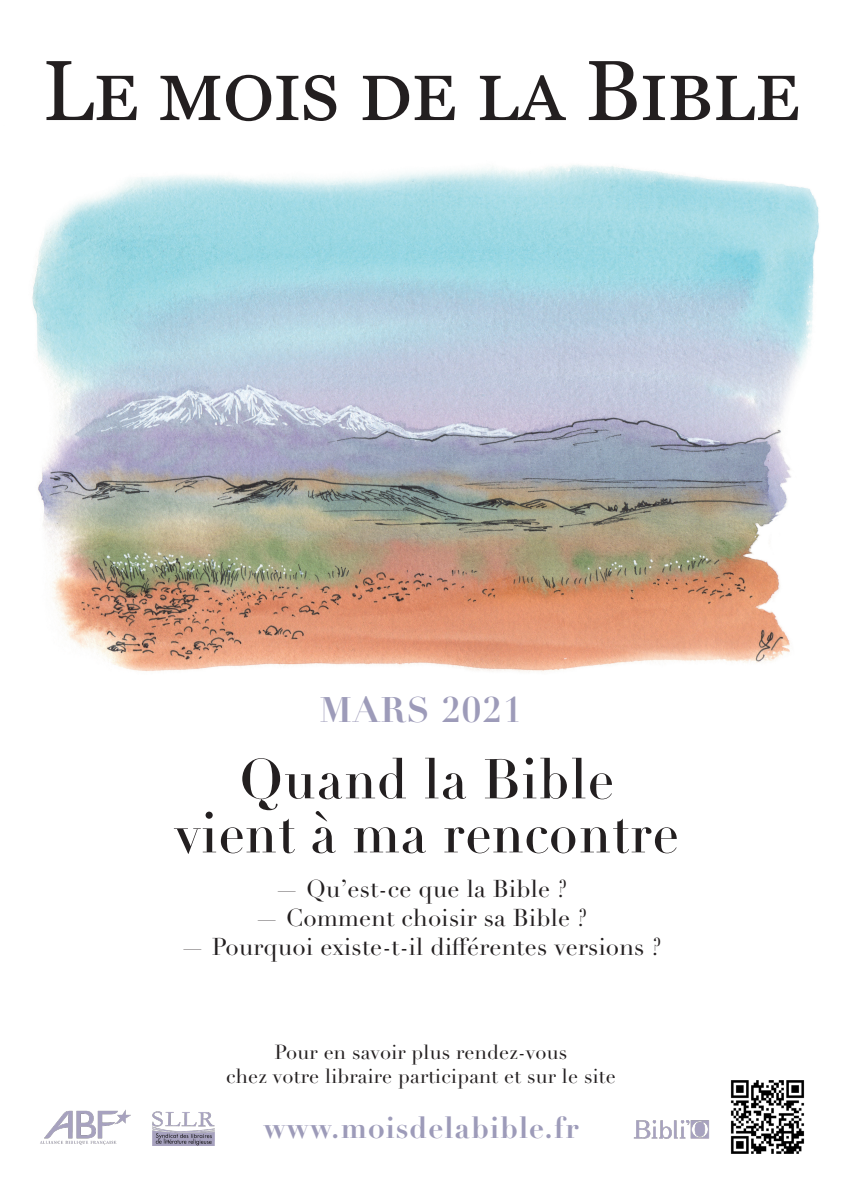
<style>
.page{position:relative;width:842px;height:1191px;background:#fff}
.page>*{position:absolute;margin:0;border:0;box-sizing:border-box;transform-origin:0 0}
.t1{font:85px "Georgia";color:#231f20}
.t2{font:55px/54px "Didot LT Pro Headline";letter-spacing:.01em;color:#231f20;text-align:center}
.t3{font:700 35px "Didot LT Pro";letter-spacing:.03em;color:#9d9bb9}
.t4{font:700 30px "Didot LT Pro";letter-spacing:.03em;color:#9d9bb9}
.t5{font:24px "Didot LT Pro";letter-spacing:.01em;color:#231f20}
.t6{font:20px/24px "Didot LT Pro";letter-spacing:.01em;color:#231f20;text-align:center}
</style>
<div class="page">
<img style="left:32px;top:165px;width:787px;height:507px">
<img style="left:152px;top:1111px;width:63px;height:34px">
<img style="left:40px;top:1109px;width:91px;height:36px">
<img style="left:730px;top:1080px;width:75px;height:74px">
<img style="left:633px;top:1120px;width:77px;height:19px">
<h1 class="t1" style="left:42px;top:39px;width:758px">Le mois de la Bible</h1>
<h3 class="t3" style="left:319px;top:687px;width:204px">MARS 2021</h3>
<h2 class="t2" style="left:175px;top:753px;width:505px">Quand la Bible vient à ma rencontre</h2>
<p class="t5" style="left:275px;top:874px;width:294px">— Qu’est-ce que la Bible ?</p>
<p class="t5" style="left:255px;top:903px;width:334px">— Comment choisir sa Bible ?</p>
<p class="t5" style="left:181px;top:932px;width:482px">— Pourquoi existe-t-il différentes versions ?</p>
<p class="t6" style="left:226px;top:1040px;width:391px">Pour en savoir plus rendez-vous<br>chez votre libraire participant et sur le site</p>
<p class="t4" style="left:263px;top:1108px;width:317px">www.moisdelabible.fr</p>
</div>
